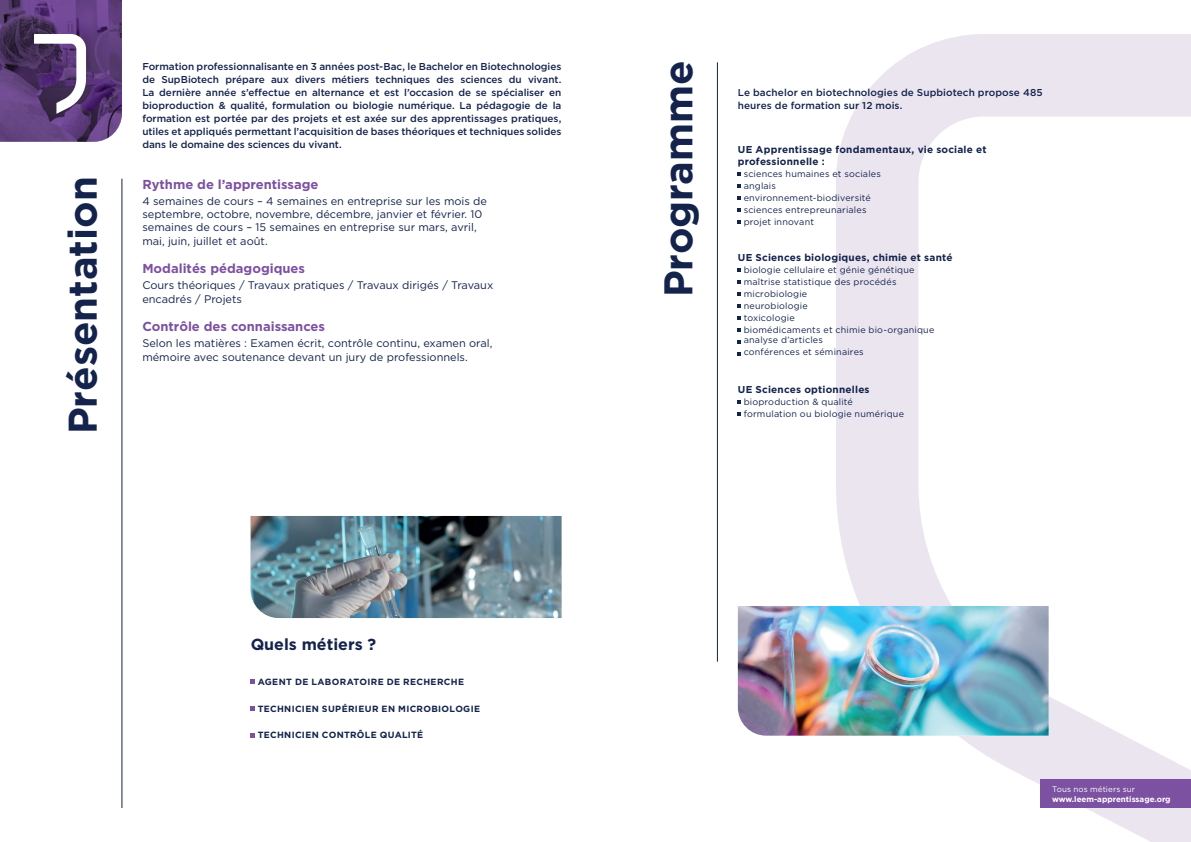
<style>
.page{position:relative;width:1191px;height:842px;background:#fff}
.page>*{position:absolute;margin:0;border:0;box-sizing:border-box;transform-origin:0 0}
.t1{font:700 40px "Gotham";color:#14234b}
.t2{font:700 16px "Gotham";color:#14234b}
.t3{font:700 13px "Gotham";color:#7c51a1}
.t4{font:11px/13.2px "Gotham";color:#14234b}
.t5{font:500 10px/13px "Gotham";letter-spacing:.005em;color:#14234b;text-align:justify}
.t6{font:700 10px/12px "Gotham";letter-spacing:.02em;color:#14234b}
.t7{font:9px/12px "Gotham";letter-spacing:.02em;color:#14234b}
.t8{font:700 9px "Gotham";letter-spacing:.035em;color:#14234b}
.t9{font:700 8px "Gotham";color:#fff}
.t10{font:8px "Gotham";letter-spacing:.015em;color:#fff}
</style>
<div class="page">
<svg style="left:836px;top:34px;width:355px;height:808px"></svg>
<img style="left:251px;top:516px;width:310px;height:102px">
<img style="left:738px;top:606px;width:310px;height:130px">
<svg style="left:251px;top:679px;width:4px;height:5px"></svg>
<svg style="left:251px;top:706px;width:4px;height:5px"></svg>
<svg style="left:251px;top:733px;width:4px;height:4px"></svg>
<div style="left:1040px;top:780px;width:151px;height:28px;background:#7c51a1"></div>
<svg style="left:0;top:0;width:122px;height:142px;background:#64487d"></svg>
<hr style="left:122px;top:179px;width:1px;height:629px;background:#14234b">
<hr style="left:717px;top:62px;width:1px;height:600px;background:#14234b">
<h1 class="t1" style="left:60px;top:434px;width:259px;rotate:-90deg">Présentation</h1>
<p class="t5" style="left:142px;top:60px;width:420px">Formation professionnalisante en 3 années post-Bac, le Bachelor en Biotechnologies de SupBiotech prépare aux divers métiers techniques des sciences du vivant.<br>La dernière année s’effectue en alternance et est l’occasion de se spécialiser en bioproduction &amp; qualité, formulation ou biologie numérique. La pédagogie de la formation est portée par des projets et est axée sur des apprentissages pratiques, utiles et appliqués permettant l’acquisition de bases théoriques et techniques solides dans le domaine des sciences du vivant.</p>
<h3 class="t3" style="left:142px;top:177px;width:178px">Rythme de l’apprentissage</h3>
<p class="t4" style="left:142px;top:194px;width:346px">4 semaines de cours – 4 semaines en entreprise sur les mois de septembre, octobre, novembre, décembre, janvier et février. 10 semaines de cours – 15 semaines en entreprise sur mars, avril, mai, juin, juillet et août.</p>
<h3 class="t3" style="left:142px;top:261px;width:164px">Modalités pédagogiques</h3>
<p class="t4" style="left:142px;top:279px;width:352px">Cours théoriques / Travaux pratiques / Travaux dirigés / Travaux encadrés / Projets</p>
<h3 class="t3" style="left:142px;top:319px;width:184px">Contrôle des connaissances</h3>
<p class="t4" style="left:142px;top:337px;width:351px">Selon les matières : Examen écrit, contrôle continu, examen oral, mémoire avec soutenance devant un jury de professionnels.</p>
<h2 class="t2" style="left:251px;top:635px;width:127px">Quels métiers ?</h2>
<p class="t8" style="left:258px;top:676px;width:208px">AGENT DE LABORATOIRE DE RECHERCHE</p>
<p class="t8" style="left:258px;top:703px;width:224px">TECHNICIEN SUPÉRIEUR EN MICROBIOLOGIE</p>
<p class="t8" style="left:258px;top:730px;width:167px">TECHNICIEN CONTRÔLE QUALITÉ</p>
<h1 class="t1" style="left:655px;top:297px;width:238px;rotate:-90deg">Programme</h1>
<p class="t5" style="left:738px;top:86px;width:306px">Le bachelor en biotechnologies de Supbiotech propose 485 heures de formation sur 12 mois.</p>
<p class="t6" style="left:738px;top:143px;width:250px">UE Apprentissage fondamentaux, vie sociale et professionnelle :</p>
<p class="t7" style="left:743px;top:167px;width:139px">sciences humaines et sociales anglais environnement-biodiversité sciences entrepreunariales projet innovant</p>
<p class="t6" style="left:738px;top:251px;width:216px">UE Sciences biologiques, chimie et santé</p>
<p class="t7" style="left:743px;top:263px;width:192px">biologie cellulaire et génie génétique maîtrise statistique des procédés microbiologie<br>neurobiologie<br>toxicologie<br>biomédicaments et chimie bio-organique</p>
<p class="t7" style="left:743px;top:334px;width:121px">analyse d’articles conférences et séminaires</p>
<p class="t6" style="left:738px;top:383px;width:133px">UE Sciences optionnelles</p>
<p class="t7" style="left:743px;top:395px;width:162px">bioproduction &amp; qualité formulation ou biologie numérique</p>
<p class="t10" style="left:1052px;top:784px;width:85px">Tous nos métiers sur</p>
<p class="t9" style="left:1052px;top:794px;width:120px">www.leem-apprentissage.org</p>
</div>
